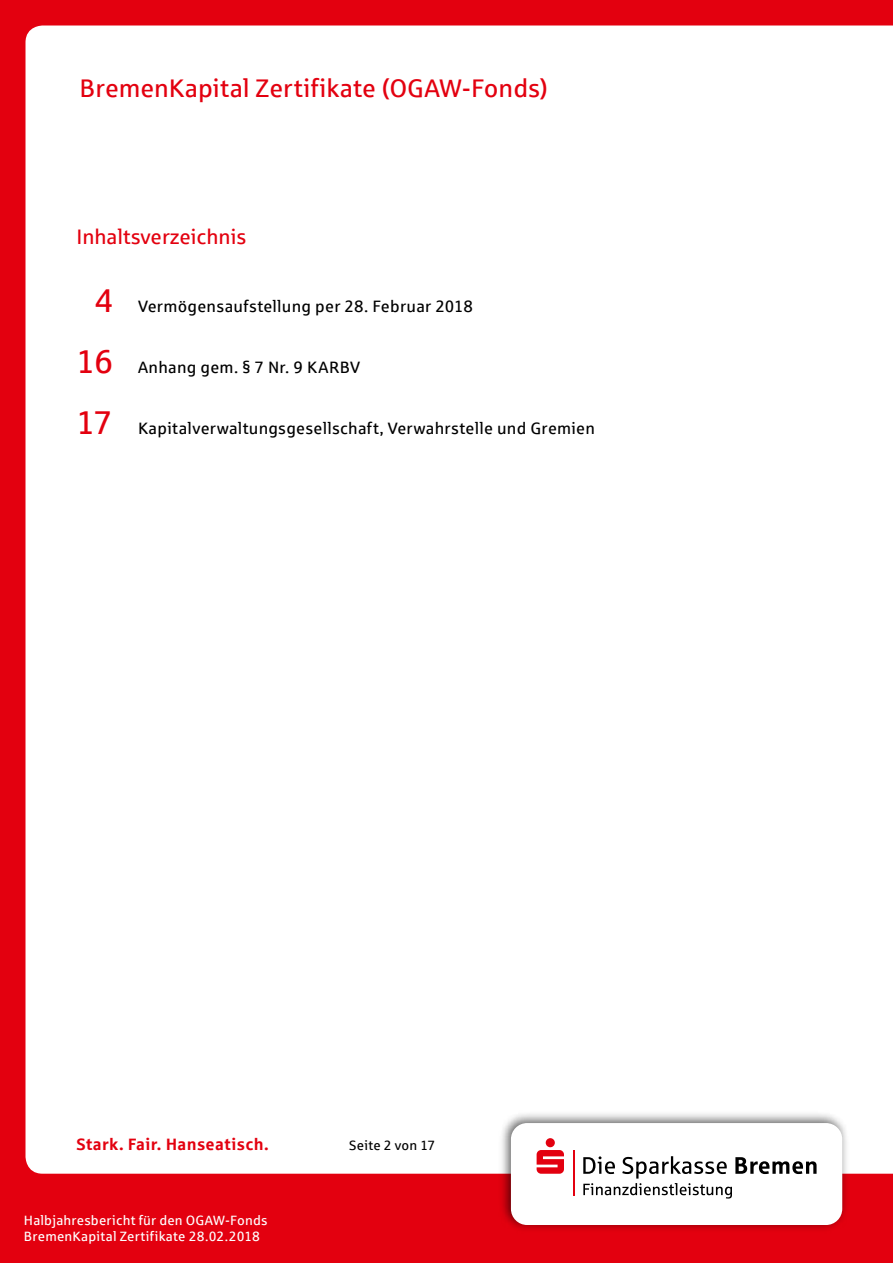
<style>
.page{position:relative;width:893px;height:1263px;background:#e3000f}
.page>*{position:absolute;margin:0;border:0;box-sizing:border-box;transform-origin:0 0}
.t1{font:25.5px "Sparkasse Rg";color:#e3000f}
.t2{font:21px "Sparkasse Rg";color:#e3000f}
.t3{font:16.5px "Sparkasse Rg";letter-spacing:.015em;color:#000}
.t4{font:700 16.5px "Sparkasse Rg";letter-spacing:.015em;color:#e3000f}
.t5{font:13.5px/16.2px "Sparkasse Rg";letter-spacing:.015em;color:#fff}
.t6{font:13.5px "Sparkasse Rg";letter-spacing:.015em;color:#000}
.s1{font-size:33px;color:#e3000f}
</style>
<div class="page">
<div style="left:26px;top:26px;width:867px;height:1148px;background:#fff"></div>
<img style="left:496px;top:1108px;width:357px;height:121px">
<div style="left:511px;top:1123px;width:331px;height:102px;background:#fff;border-radius:16px"></div>
<div style="left:546px;top:1138px;width:9px;height:9px;background:#e3000f;border-radius:50%"></div>
<svg style="left:537px;top:1150px;width:27px;height:24px"></svg>
<svg style="left:583px;top:1156px;width:233px;height:42px"></svg>
<hr style="left:573px;top:1150px;width:2px;height:45px;background:#e3000f">
<h1 class="t1" style="left:80px;top:72px;width:470px">BremenKapital Zertifikate (OGAW-Fonds)</h1>
<p class="t2" style="left:77px;top:224px;width:172px">Inhaltsverzeichnis</p>
<p class="t3" style="left:95px;top:296px;width:380px"><span class="s1">4</span> Vermögensaufstellung per 28. Februar 2018</p>
<p class="t3" style="left:77px;top:357px;width:285px"><span class="s1">16</span> Anhang gem. § 7 Nr. 9 KARBV</p>
<p class="t3" style="left:77px;top:418px;width:520px"><span class="s1">17</span> Kapitalverwaltungsgesellschaft, Verwahrstelle und Gremien</p>
<p class="t4" style="left:76px;top:1133px;width:194px">Stark. Fair. Hanseatisch.</p>
<p class="t5" style="left:24px;top:1212px;width:245px">Halbjahresbericht für den OGAW-Fonds<br>BremenKapital Zertifikate 28.02.2018</p>
<p class="t6" style="left:349px;top:1137px;width:88px">Seite 2 von 17</p>
</div>
